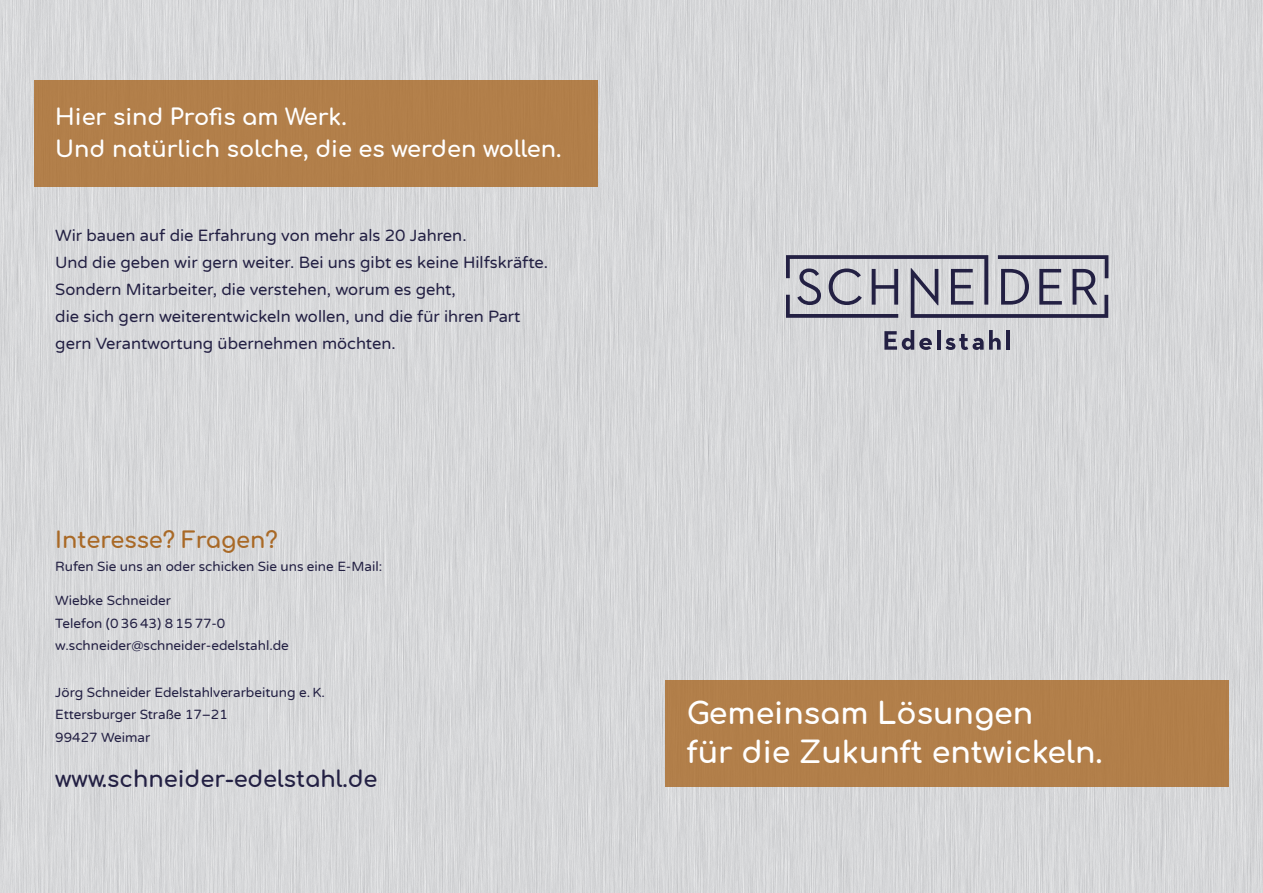
<style>
.page{position:relative;width:1263px;height:893px;background:#fff}
.page>*{position:absolute;margin:0;border:0;box-sizing:border-box;transform-origin:0 0}
.t1{font:700 30px "Comfortaa";color:#fff}
.t2{font:700 22.5px "Comfortaa";color:#fff}
.t3{font:700 22.5px "Comfortaa";color:#232043}
.t4{font:700 22.5px "Comfortaa";color:#a96926}
.t5{font:16.5px/27px "Varela Round";color:#232043}
.t6{font:13.5px "Varela Round";color:#232043}
</style>
<div class="page">
<img style="left:0;top:0;width:1263px;height:893px">
<svg style="left:786px;top:255px;width:322px;height:63px;background:#a5a4af"></svg>
<svg style="left:884px;top:330px;width:48px;height:20px"></svg>
<hr style="left:937px;top:330px;width:4px;height:20px;background:#232043">
<svg style="left:945px;top:330px;width:56px;height:20px"></svg>
<hr style="left:1006px;top:330px;width:4px;height:20px;background:#232043">
<div style="left:665px;top:680px;width:564px;height:107px;background:#b27f49"></div>
<div style="left:34px;top:81px;width:563px;height:106px;background:#b27f4a"></div>
<p class="t2" style="left:55px;top:97px;width:293px">Hier sind Profis am Werk.</p>
<p class="t2" style="left:55px;top:128px;width:508px">Und natürlich solche, die es werden wollen.</p>
<p class="t5" style="left:55px;top:221px;width:413px">Wir bauen auf die Erfahrung von mehr als 20 Jahren.</p>
<p class="t5" style="left:55px;top:248px;width:494px">Und die geben wir gern weiter. Bei uns gibt es keine Hilfskräfte.<br>Sondern Mitarbeiter, die verstehen, worum es geht,</p>
<p class="t5" style="left:55px;top:302px;width:467px">die sich gern weiterentwickeln wollen, und die für ihren Part</p>
<p class="t5" style="left:55px;top:329px;width:342px">gern Verantwortung übernehmen möchten.</p>
<p class="t4" style="left:55px;top:520px;width:224px">Interesse? Fragen?</p>
<p class="t6" style="left:55px;top:557px;width:329px">Rufen Sie uns an oder schicken Sie uns eine E-Mail:</p>
<p class="t6" style="left:55px;top:591px;width:117px">Wiebke Schneider</p>
<p class="t6" style="left:55px;top:614px;width:172px">Telefon (0 36 43) 8 15 77-0</p>
<p class="t6" style="left:55px;top:636px;width:235px">w.schneider@schneider-edelstahl.de</p>
<p class="t6" style="left:55px;top:683px;width:271px">Jörg Schneider Edelstahlverarbeitung e. K.</p>
<p class="t6" style="left:55px;top:705px;width:174px">Ettersburger Straße 17–21</p>
<p class="t6" style="left:55px;top:728px;width:97px">99427 Weimar</p>
<p class="t3" style="left:55px;top:758px;width:324px">www.schneider-edelstahl.de</p>
<p class="t1" style="left:687px;top:686px;width:348px">Gemeinsam Lösungen</p>
<p class="t1" style="left:687px;top:725px;width:417px">für die Zukunft entwickeln.</p>
</div>
